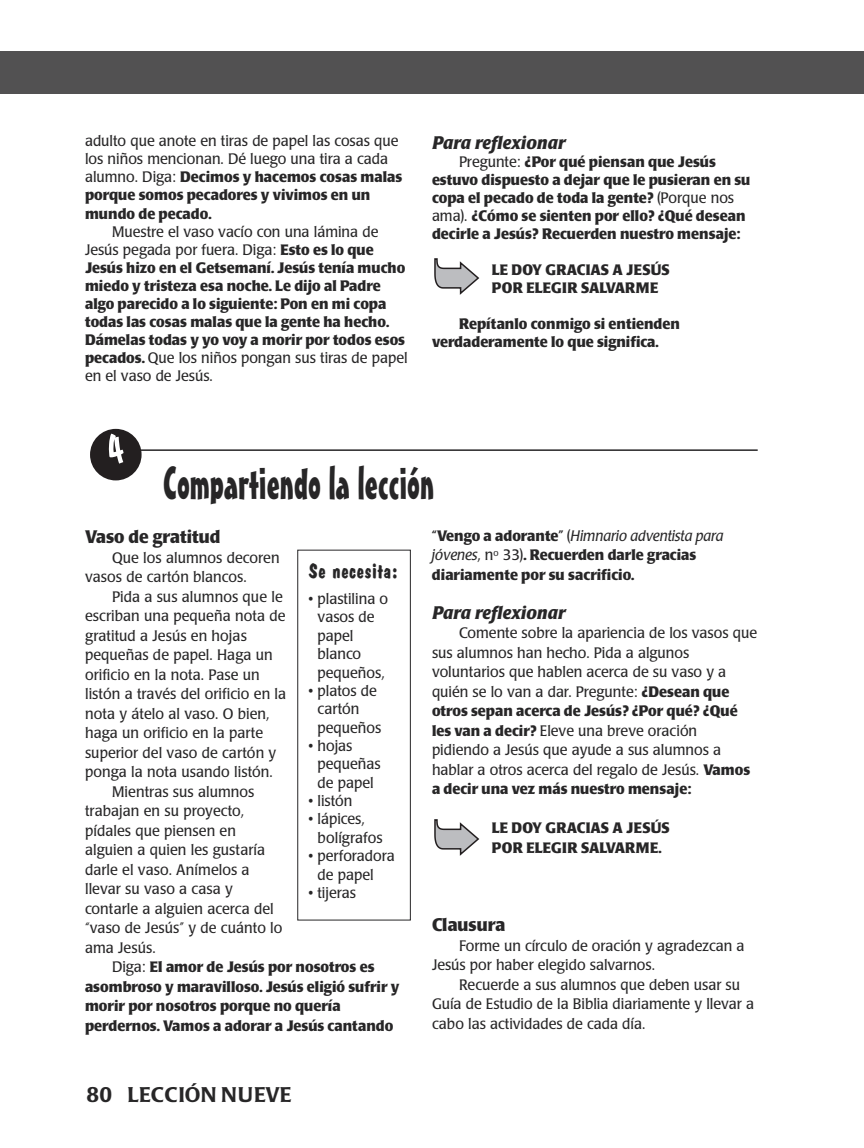
<style>
.page{position:relative;width:864px;height:1148px;background:#fff}
.page>*{position:absolute;margin:0;border:0;box-sizing:border-box;transform-origin:0 0}
.t1{font:45px "Mister Earl BT";color:#272627;scale:.9 1}
.t2{font:500 21px "Poppl Laudatio";color:#272627}
.t3{font:700 21px "Dom Casual";color:#272627;scale:.95 1}
.t4{font:italic 700 18px "Poppl Laudatio";color:#272627;scale:.95 1}
.t5{font:700 18px "Poppl Laudatio";color:#272627;scale:.95 1}
.t6{font:15px/19.5px "Poppl Laudatio";color:#272627;scale:.95 1}
.t7{font:700 15px/18px "Poppl Laudatio";color:#272627;scale:.95 1}
.s1{font-weight:700}
.s2{font-weight:400}
.s3{font-weight:400;font-style:italic}
</style>
<div class="page">
<hr style="left:140px;top:449px;width:618px;height:2px;background:#272627">
<div style="left:0;top:51px;width:864px;height:43px;background:#525152"></div>
<div style="left:297px;top:549px;width:114px;height:371px;border:1px solid #272627"></div>
<svg style="left:434px;top:819px;width:45px;height:36px"></svg>
<svg style="left:434px;top:258px;width:45px;height:37px"></svg>
<svg style="left:90px;top:429px;width:52px;height:51px"></svg>
<p class="t6" style="left:85px;top:134px;width:336px;line-height:18px">adulto que anote en tiras de papel las cosas que los niños mencionan. Dé luego una tira a cada alumno. Diga: <span class="s1">Decimos y hacemos cosas malas porque somos pecadores y vivimos en un mundo de pecado.</span></p>
<p class="t7" style="left:85px;top:224px;width:341px;text-indent:27px"><span class="s2">Muestre el vaso vacío con una lámina de Jesús pegada por fuera. Diga:</span> Esto es lo que Jesús hizo en el Getsemaní. Jesús tenía mucho miedo y tristeza esa noche. Le dijo al Padre algo parecido a lo siguiente: Pon en mi copa todas las cosas malas que la gente ha hecho.<br>Dámelas todas y yo voy a morir por todos esos pecados. <span class="s2">Que los niños pongan sus tiras de papel en el vaso de Jesús.</span></p>
<p class="t4" style="left:432px;top:135px;width:142px">Para reflexionar</p>
<p class="t7" style="left:432px;top:154px;width:337px;text-indent:27px"><span class="s2">Pregunte:</span> ¿Por qué piensan que Jesús estuvo dispuesto a dejar que le pusieran en su copa el pecado de toda la gente? <span class="s2">(Porque nos ama).</span> ¿Cómo se sienten por ello? ¿Qué desean decirle a Jesús? Recuerden nuestro mensaje:</p>
<p class="t7" style="left:492px;top:262px;width:189px">LE DOY GRACIAS A JESÚS<br>POR ELEGIR SALVARME</p>
<p class="t7" style="left:432px;top:316px;width:263px;text-indent:27px">Repítanlo conmigo si entienden verdaderamente lo que significa.</p>
<h1 class="t1" style="left:163px;top:466px;width:303px">Compartiendo la lección</h1>
<p class="t5" style="left:85px;top:529px;width:144px">Vaso de gratitud</p>
<p class="t6" style="left:85px;top:549px;width:206px;text-indent:27px">Que los alumnos decoren vasos de cartón blancos.</p>
<p class="t6" style="left:112px;top:588px;width:181px">Pida a sus alumnos que le</p>
<p class="t6" style="left:85px;top:607px;width:213px">escriban una pequeña nota de</p>
<p class="t6" style="left:85px;top:627px;width:172px">gratitud a Jesús en hojas</p>
<p class="t6" style="left:85px;top:646px;width:199px">pequeñas de papel. Haga un</p>
<p class="t6" style="left:85px;top:666px;width:186px">orificio en la nota. Pase un</p>
<p class="t6" style="left:85px;top:685px;width:213px">listón a través del orificio en la</p>
<p class="t6" style="left:85px;top:705px;width:196px">nota y átelo al vaso. O bien,</p>
<p class="t6" style="left:85px;top:724px;width:189px">haga un orificio en la parte</p>
<p class="t6" style="left:85px;top:744px;width:203px">superior del vaso de cartón y</p>
<p class="t6" style="left:85px;top:763px;width:199px">ponga la nota usando listón.</p>
<p class="t6" style="left:112px;top:783px;width:152px">Mientras sus alumnos</p>
<p class="t6" style="left:85px;top:802px;width:169px">trabajan en su proyecto,</p>
<p class="t6" style="left:85px;top:822px;width:160px">pídales que piensen en</p>
<p class="t6" style="left:85px;top:841px;width:191px">alguien a quien les gustaría</p>
<p class="t6" style="left:85px;top:861px;width:175px">darle el vaso. Anímelos a</p>
<p class="t6" style="left:85px;top:880px;width:157px">llevar su vaso a casa y</p>
<p class="t6" style="left:85px;top:900px;width:200px">contarle a alguien acerca del</p>
<p class="t6" style="left:85px;top:919px;width:209px">“vaso de Jesús” y de cuánto lo</p>
<p class="t6" style="left:85px;top:939px;width:76px">ama Jesús.</p>
<p class="t7" style="left:112px;top:959px;width:278px"><span class="s2">Diga:</span> El amor de Jesús por nosotros es</p>
<p class="t7" style="left:85px;top:979px;width:332px">asombroso y maravilloso. Jesús eligió sufrir y</p>
<p class="t7" style="left:85px;top:998px;width:271px">morir por nosotros porque no quería</p>
<p class="t7" style="left:85px;top:1018px;width:326px">perdernos. Vamos a adorar a Jesús cantando</p>
<p class="t7" style="left:432px;top:527px;width:308px;line-height:19.5px">“Vengo a adorante” <span class="s2">(</span><span class="s3">Himnario adventista para jóvenes</span><span class="s2">, n</span><sup>o</sup> <span class="s2">33)</span>. Recuerden darle gracias diariamente por su sacrificio.</p>
<p class="t4" style="left:432px;top:605px;width:142px">Para reflexionar</p>
<p class="t6" style="left:432px;top:624px;width:344px;text-indent:27px">Comente sobre la apariencia de los vasos que sus alumnos han hecho. Pida a algunos voluntarios que hablen acerca de su vaso y a quién se lo van a dar. Pregunte: <span class="s1">¿Desean que otros sepan acerca de Jesús? ¿Por qué? ¿Qué les van a decir?</span> Eleve una breve oración pidiendo a Jesús que ayude a sus alumnos a hablar a otros acerca del regalo de Jesús. <span class="s1">Vamos a decir una vez más nuestro mensaje:</span></p>
<p class="t7" style="left:492px;top:820px;width:189px;line-height:19.5px">LE DOY GRACIAS A JESÚS<br>POR ELEGIR SALVARME.</p>
<h2 class="t3" style="left:309px;top:563px;width:96px">Se necesita:</h2>
<p class="t6" style="left:318px;top:591px;width:76px;line-height:18.3px;text-indent:-9px">• plastilina o vasos de papel blanco pequeños,</p>
<p class="t6" style="left:318px;top:682px;width:69px;line-height:18.3px;text-indent:-9px">• platos de cartón pequeños</p>
<p class="t6" style="left:318px;top:738px;width:68px;line-height:18.3px;text-indent:-9px">• hojas pequeñas de papel</p>
<p class="t6" style="left:309px;top:792px;width:48px">• listón</p>
<p class="t6" style="left:318px;top:811px;width:70px;line-height:18.3px;text-indent:-9px">• lápices, bolígrafos</p>
<p class="t6" style="left:318px;top:848px;width:83px;line-height:18.3px;text-indent:-9px">• perforadora de papel</p>
<p class="t6" style="left:309px;top:884px;width:51px">• tijeras</p>
<p class="t5" style="left:432px;top:917px;width:79px">Clausura</p>
<p class="t6" style="left:432px;top:936px;width:331px;text-indent:27px">Forme un círculo de oración y agradezcan a<br>Jesús por haber elegido salvarnos.</p>
<p class="t6" style="left:432px;top:975px;width:341px;text-indent:27px">Recuerde a sus alumnos que deben usar su<br>Guía de Estudio de la Biblia diariamente y llevar a cabo las actividades de cada día.</p>
<h2 class="t2" style="left:87px;top:1086px;width:207px">80 LECCIÓN NUEVE</h2>
</div>
